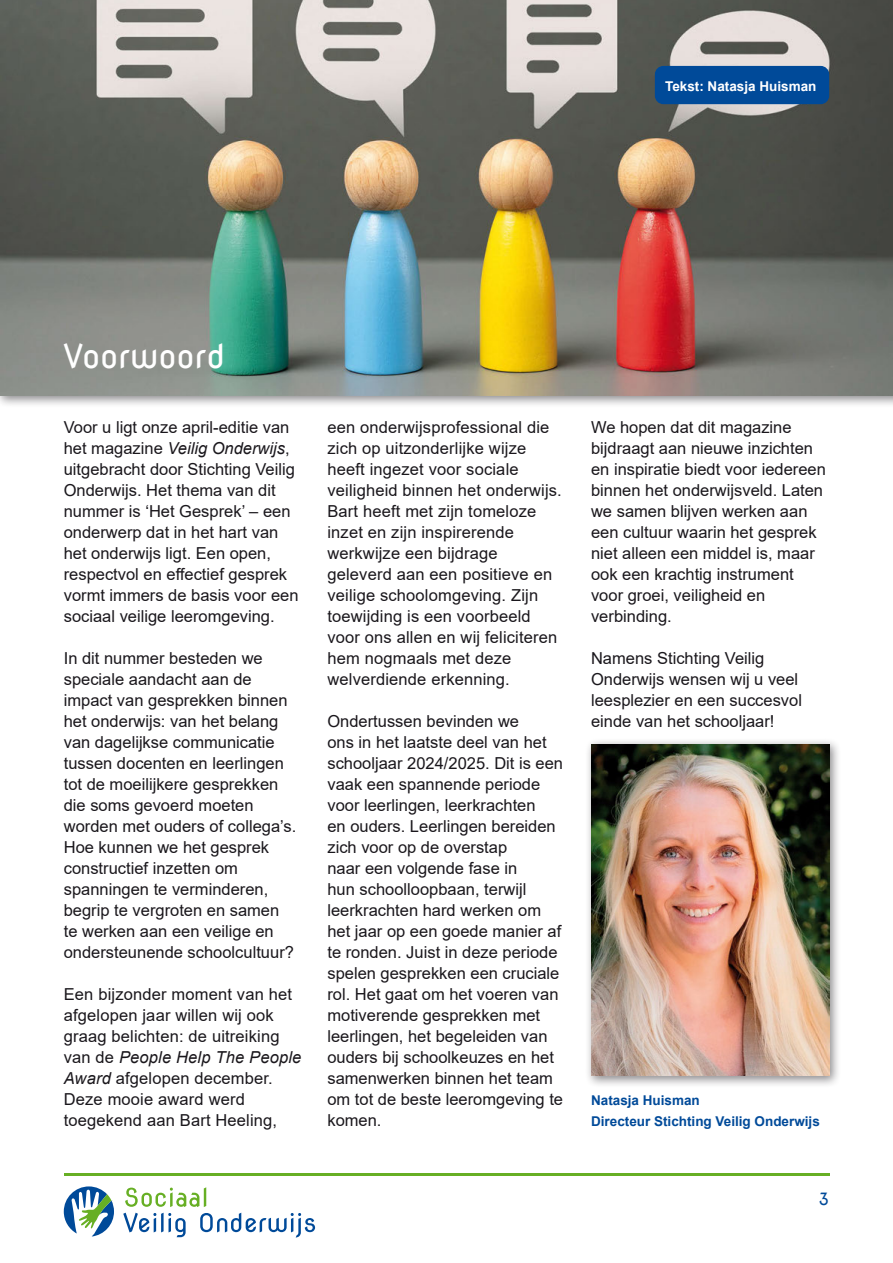
<style>
.page{position:relative;width:893px;height:1263px;background:#fff}
.page>*{position:absolute;margin:0;border:0;box-sizing:border-box;transform-origin:0 0}
.kop{font:33px "Nova Round";color:#fff}
.tekst_space{font:16.5px/21px "Arial";color:#1a171c}
.t1{font:16.5px "Nova Round";color:#004a99}
.bron{font:700 13.5px "Arial";color:#004a99}
.bron_bij_kop{font:700 13.5px "Arial";color:#fff}
.s1{font-style:italic}
</style>
<div class="page">
<div style="left:0;top:0;width:893px;height:408px;background:#1a171c;opacity:.5"></div>
<img style="left:0;top:0;width:893px;height:395px">
<div style="left:655px;top:66px;width:174px;height:38px;background:#004a99;border-radius:9px"></div>
<div style="left:585px;top:738px;width:257px;height:350px;background:#1a171c;opacity:.5"></div>
<img style="left:591px;top:744px;width:238px;height:332px">
<hr style="left:64px;top:1174px;width:765px;height:2px;background:#67af24">
<svg style="left:64px;top:1186px;width:50px;height:51px"></svg>
<svg style="left:125px;top:1187px;width:81px;height:20px"></svg>
<svg style="left:123px;top:1213px;width:63px;height:24px"></svg>
<svg style="left:200px;top:1213px;width:115px;height:24px"></svg>
<p class="bron_bij_kop" style="left:665px;top:77px;width:153px">Tekst: Natasja Huisman</p>
<p class="kop" style="left:64px;top:336px;width:163px">Voorwoord</p>
<p class="tekst_space" style="left:64px;top:416px;width:236px">Voor u ligt onze april-editie van het magazine <span class="s1">Veilig Onderwijs</span>, uitgebracht door Stichting Veilig<br>Onderwijs. Het thema van dit nummer is ‘Het Gesprek’ – een onderwerp dat in het hart van het onderwijs ligt. Een open, respectvol en effectief gesprek vormt immers de basis voor een sociaal veilige leeromgeving.</p>
<p class="tekst_space" style="left:64px;top:647px;width:234px">In dit nummer besteden we speciale aandacht aan de impact van gesprekken binnen het onderwijs: van het belang van dagelijkse communicatie tussen docenten en leerlingen tot de moeilijkere gesprekken die soms gevoerd moeten worden met ouders of collega’s.<br>Hoe kunnen we het gesprek constructief inzetten om spanningen te verminderen, begrip te vergroten en samen te werken aan een veilige en ondersteunende schoolcultuur?</p>
<p class="tekst_space" style="left:64px;top:983px;width:239px">Een bijzonder moment van het afgelopen jaar willen wij ook graag belichten: de uitreiking van de <span class="s1">People Help The People<br>Award</span> afgelopen december.<br>Deze mooie award werd toegekend aan Bart Heeling,</p>
<p class="tekst_space" style="left:327px;top:416px;width:236px">een onderwijsprofessional die zich op uitzonderlijke wijze heeft ingezet voor sociale veiligheid binnen het onderwijs.<br>Bart heeft met zijn tomeloze inzet en zijn inspirerende werkwijze een bijdrage geleverd aan een positieve en veilige schoolomgeving. Zijn toewijding is een voorbeeld voor ons allen en wij feliciteren hem nogmaals met deze welverdiende erkenning.</p>
<p class="tekst_space" style="left:327px;top:710px;width:237px">Ondertussen bevinden we<br>ons in het laatste deel van het schooljaar 2024/2025. Dit is een vaak een spannende periode voor leerlingen, leerkrachten<br>en ouders. Leerlingen bereiden zich voor op de overstap<br>naar een volgende fase in<br>hun schoolloopbaan, terwijl leerkrachten hard werken om het jaar op een goede manier af te ronden. Juist in deze periode spelen gesprekken een cruciale rol. Het gaat om het voeren van motiverende gesprekken met leerlingen, het begeleiden van ouders bij schoolkeuzes en het samenwerken binnen het team om tot de beste leeromgeving te komen.</p>
<p class="tekst_space" style="left:591px;top:416px;width:236px">We hopen dat dit magazine bijdraagt aan nieuwe inzichten en inspiratie biedt voor iedereen binnen het onderwijsveld. Laten we samen blijven werken aan een cultuur waarin het gesprek niet alleen een middel is, maar ook een krachtig instrument voor groei, veiligheid en verbinding.</p>
<p class="tekst_space" style="left:591px;top:647px;width:212px">Namens Stichting Veilig<br>Onderwijs wensen wij u veel leesplezier en een succesvol einde van het schooljaar!</p>
<p class="bron" style="left:591px;top:1090px;width:110px">Natasja Huisman</p>
<p class="bron" style="left:591px;top:1111px;width:230px">Directeur Stichting Veilig Onderwijs</p>
<p class="t1" style="left:818px;top:1189px;width:12px">3</p>
</div>
